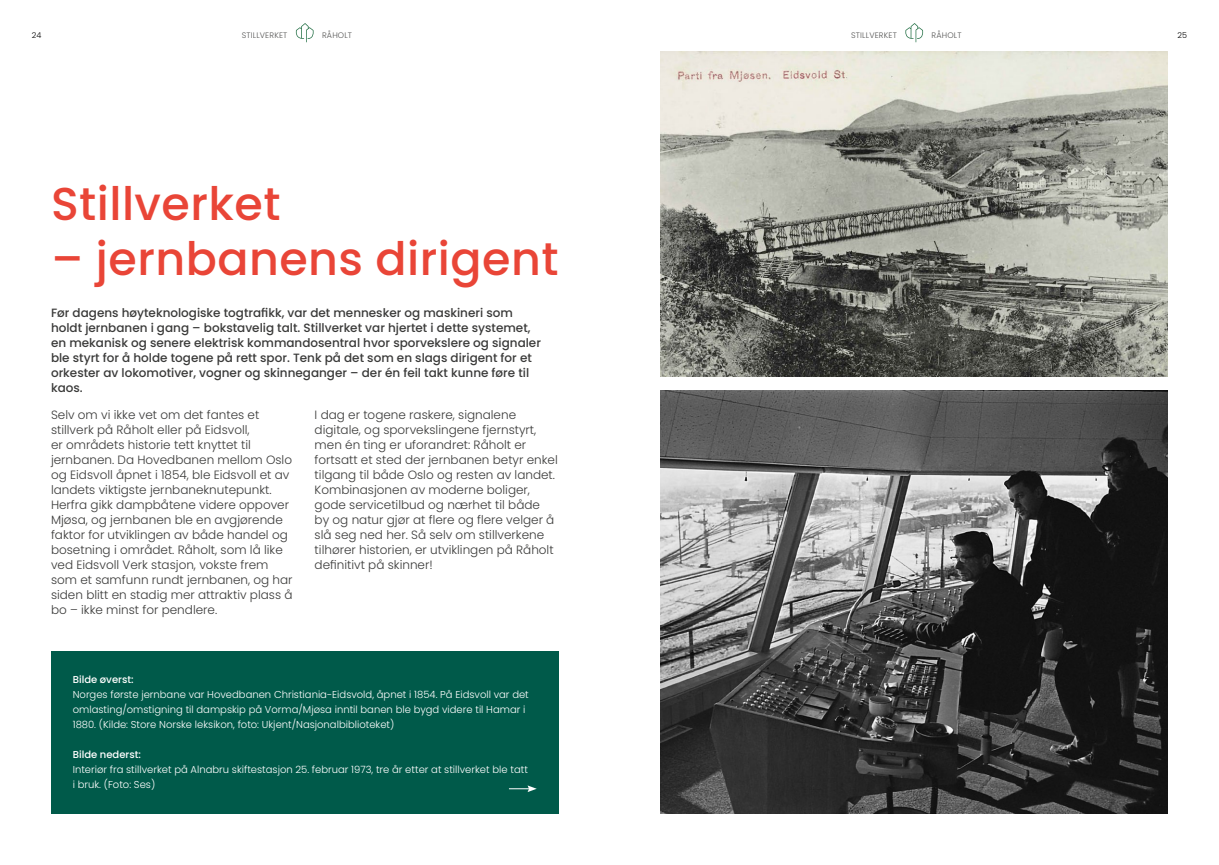
<style>
.page{position:relative;width:1219px;height:865px;background:#fff}
.page>*{position:absolute;margin:0;border:0;box-sizing:border-box;transform-origin:0 0}
.t1{font:500 46px "Poppins";letter-spacing:.01em;color:#e94537}
.t2{font:300 12px/15px "Poppins";color:#3a3a39}
.t3{font:500 12px/15px "Poppins";color:#3a3a39}
.t4{font:300 10px/15px "Poppins";color:#fff}
.t5{font:500 10px "Poppins";color:#fff}
.t6{font:300 8px "Poppins";letter-spacing:.02em;color:#565655}
.t7{font:300 8px "Poppins";color:#000}
</style>
<div class="page">
<div style="left:51px;top:651px;width:507px;height:163px;background:#005a4a"></div>
<svg style="left:509px;top:785px;width:28px;height:7px"></svg>
<img style="left:660px;top:51px;width:508px;height:325px">
<img style="left:660px;top:391px;width:508px;height:423px">
<svg style="left:296px;top:23px;width:18px;height:19px"></svg>
<svg style="left:905px;top:23px;width:18px;height:19px"></svg>
<p class="t7" style="left:32px;top:31px;width:11px">24</p>
<p class="t6" style="left:242px;top:31px;width:47px">STILLVERKET</p>
<p class="t6" style="left:322px;top:31px;width:31px">RÅHOLT</p>
<p class="t6" style="left:851px;top:31px;width:47px">STILLVERKET</p>
<p class="t6" style="left:932px;top:31px;width:31px">RÅHOLT</p>
<p class="t7" style="left:1177px;top:31px;width:11px">25</p>
<h1 class="t1" style="left:51px;top:177px;width:231px">Stillverket</h1>
<h1 class="t1" style="left:51px;top:232px;width:509px">– jernbanens dirigent</h1>
<p class="t3" style="left:51px;top:305px;width:491px">Før dagens høyteknologiske togtrafikk, var det mennesker og maskineri som holdt jernbanen i gang – bokstavelig talt. Stillverket var hjertet i dette systemet, en mekanisk og senere elektrisk kommandosentral hvor sporvekslere og signaler ble styrt for å holde togene på rett spor. Tenk på det som en slags dirigent for et orkester av lokomotiver, vogner og skinneganger – der én feil takt kunne føre til kaos.</p>
<p class="t2" style="left:51px;top:407px;width:243px">Selv om vi ikke vet om det fantes et stillverk på Råholt eller på Eidsvoll,<br>er områdets historie tett knyttet til jernbanen. Da Hovedbanen mellom Oslo og Eidsvoll åpnet i 1854, ble Eidsvoll et av landets viktigste jernbaneknutepunkt.<br>Herfra gikk dampbåtene videre oppover Mjøsa, og jernbanen ble en avgjørende faktor for utviklingen av både handel og bosetning i området. Råholt, som lå like ved Eidsvoll Verk stasjon, vokste frem som et samfunn rundt jernbanen, og har siden blitt en stadig mer attraktiv plass å bo – ikke minst for pendlere.</p>
<p class="t2" style="left:315px;top:407px;width:245px">I dag er togene raskere, signalene digitale, og sporvekslingene fjernstyrt, men én ting er uforandret: Råholt er fortsatt et sted der jernbanen betyr enkel tilgang til både Oslo og resten av landet.<br>Kombinasjonen av moderne boliger, gode servicetilbud og nærhet til både<br>by og natur gjør at flere og flere velger å slå seg ned her. Så selv om stillverkene tilhører historien, er utviklingen på Råholt definitivt på skinner!</p>
<p class="t5" style="left:73px;top:673px;width:62px">Bilde øverst:</p>
<p class="t4" style="left:73px;top:687px;width:458px">Norges første jernbane var Hovedbanen Christiania-Eidsvold, åpnet i 1854. På Eidsvoll var det omlasting/omstigning til dampskip på Vorma/Mjøsa inntil banen ble bygd videre til Hamar i<br>1880. (Kilde: Store Norske leksikon, foto: Ukjent/Nasjonalbiblioteket)</p>
<p class="t5" style="left:73px;top:748px;width:70px">Bilde nederst:</p>
<p class="t4" style="left:73px;top:762px;width:457px">Interiør fra stillverket på Alnabru skiftestasjon 25. februar 1973, tre år etter at stillverket ble tatt i bruk. (Foto: Ses)</p>
</div>
